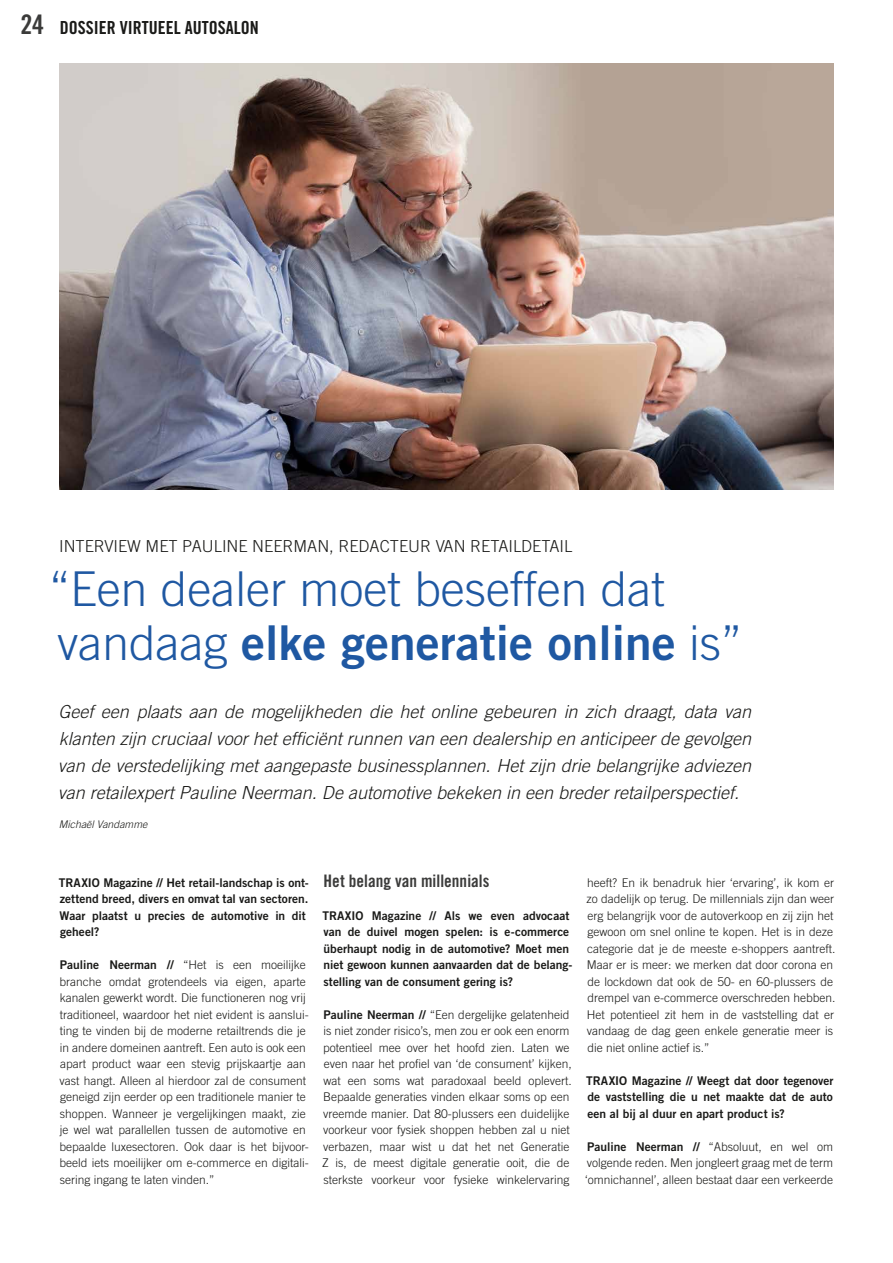
<style>
.page{position:relative;width:893px;height:1263px;background:#fff}
.page>*{position:absolute;margin:0;border:0;box-sizing:border-box;transform-origin:0 0}
.t1{font:48px "Trade Gothic LT Std Bd 2";color:#1f58a2}
.t2{font:300 48px "Trade Gothic LT Std";color:#1f58a2}
.t3{font:italic 300 18px/27px "Trade Gothic LT Std";color:#1a1a18;text-align:justify}
.t4{font:18px "Trade Gothic LT Std Bd Cn 20";color:#1a1a18}
.t5{font:17.25px "Trade Gothic LT Std Bd Cn 20";letter-spacing:.005em;color:#3b3b3a}
.t6{font:300 16.5px "Trade Gothic LT Std";color:#1a1a18}
.t7{font:300 12px/16.5px "Trade Gothic LT Std";color:#1a1a18}
.t8{font:12px/16.5px "Trade Gothic LT Std Bd 2";color:#1a1a18}
.t9{font:italic 300 10.5px "Trade Gothic LT Std";color:#1a1a18}
.s1{font-size:27px;color:#3b3b3a}
.s2{font-family:"Trade Gothic LT Std";font-weight:300}
.s3{font-family:"Trade Gothic LT Std Bd 2";font-weight:400}
</style>
<div class="page">
<img style="left:60px;top:64px;width:773px;height:426px">
<h2 class="t4" style="left:21px;top:17px;width:240px"><span class="s1">24</span> DOSSIER VIRTUEEL AUTOSALON</h2>
<h3 class="t6" style="left:59px;top:536px;width:515px">INTERVIEW MET PAULINE NEERMAN, REDACTEUR VAN RETAILDETAIL</h3>
<h1 class="t2" style="left:49px;top:560px;width:618px">“Een dealer moet beseffen dat</h1>
<h1 class="t1" style="left:57px;top:613px;width:687px"><span class="s2">vandaag</span> elke generatie online <span class="s2">is”</span></h1>
<p class="t3" style="left:58px;top:699px;width:695px">Geef een plaats aan de mogelijkheden die het online gebeuren in zich draagt, data van klanten zijn cruciaal voor het efficiënt runnen van een dealership en anticipeer de gevolgen van de verstedelijking met aangepaste businessplannen. Het zijn drie belangrijke adviezen van retailexpert Pauline Neerman. De automotive bekeken in een breder retailperspectief.</p>
<p class="t9" style="left:59px;top:818px;width:90px">Michaël Vandamme</p>
<p class="t8" style="left:59px;top:874px;width:252px">TRAXIO Magazine // Het retail-landschap is ont&shy;zettend breed, divers en omvat tal van sectoren.<br>Waar plaatst u precies de automotive in dit geheel?</p>
<p class="t7" style="left:60px;top:956px;width:251px"><span class="s3">Pauline Neerman //</span> “Het is een moeilijke branche omdat grotendeels via eigen, aparte kanalen gewerkt wordt. Die functioneren nog vrij traditioneel, waardoor het niet evident is aanslui&shy;ting te vinden bij de moderne retailtrends die je in andere domeinen aantreft. Een auto is ook een apart product waar een stevig prijskaartje aan vast hangt. Alleen al hierdoor zal de consument geneigd zijn eerder op een traditionele manier te shoppen. Wanneer je vergelijkingen maakt, zie je wel wat parallellen tussen de automotive en bepaalde luxesectoren. Ook daar is het bijvoor&shy;beeld iets moeilijker om e-commerce en digitali&shy;sering ingang te laten vinden.”</p>
<h3 class="t5" style="left:324px;top:870px;width:168px">Het belang van millennials</h3>
<p class="t8" style="left:322px;top:907px;width:252px">TRAXIO Magazine // Als we even advocaat van de duivel mogen spelen: is e-commerce überhaupt nodig in de automotive? Moet men niet gewoon kunnen aanvaarden dat de belang&shy;stelling van de consument gering is?</p>
<p class="t7" style="left:322px;top:1006px;width:251px"><span class="s3">Pauline Neerman //</span> “Een dergelijke gelatenheid is niet zonder risico’s, men zou er ook een enorm potentieel mee over het hoofd zien. Laten we even naar het profiel van ‘de consument’ kijken, wat een soms wat paradoxaal beeld oplevert.<br>Bepaalde generaties vinden elkaar soms op een vreemde manier. Dat 80-plussers een duidelijke voorkeur voor fysiek shoppen hebben zal u niet verbazen, maar wist u dat het net Generatie Z is, de meest digitale generatie ooit, die de sterkste voorkeur voor fysieke winkelervaring</p>
<p class="t7" style="left:587px;top:874px;width:250px">heeft? En ik benadruk hier ‘ervaring’, ik kom er zo dadelijk op terug. De millennials zijn dan weer erg belangrijk voor de autoverkoop en zij zijn het gewoon om snel online te kopen. Het is in deze categorie dat je de meeste e-shoppers aantreft.<br>Maar er is meer: we merken dat door corona en de lockdown dat ook de 50- en 60-plussers de drempel van e-commerce overschreden hebben.<br>Het potentieel zit hem in de vaststelling dat er vandaag de dag geen enkele generatie meer is die niet online actief is.”</p>
<p class="t8" style="left:586px;top:1072px;width:249px;text-align:justify">TRAXIO Magazine // Weegt dat door tegenover de vaststelling die u net maakte dat de auto een al bij al duur en apart product is?</p>
<p class="t7" style="left:585px;top:1138px;width:249px;text-align:justify"><span class="s3">Pauline Neerman //</span> “Absoluut, en wel om volgende reden. Men jongleert graag met de term ‘omnichannel’, alleen bestaat daar een verkeerde</p>
</div>
